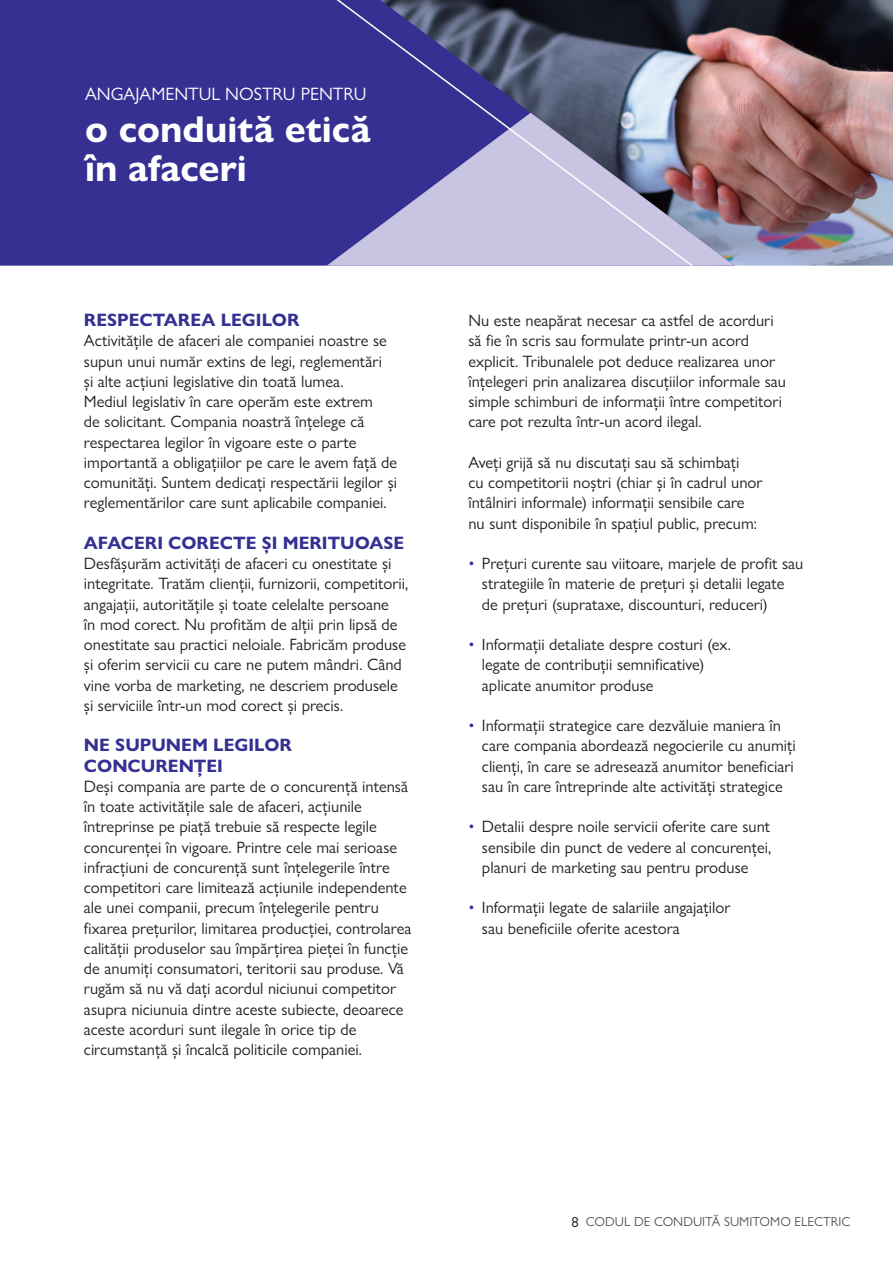
<style>
.page{position:relative;width:893px;height:1263px;background:#fff}
.page>*{position:absolute;margin:0;border:0;box-sizing:border-box;transform-origin:0 0}
.t1{font:700 37.5px/39px "Gill Sans Nova";color:#fff}
.BLUE_HEADS{font:700 18px/20.2px "Gill Sans Nova";color:#353092}
.t2{font:18px "Gill Sans Nova";color:#fff}
.BODY{font:16.5px/20.2px "Gill Sans Nova";color:#231f20}
.t3{font:13.05px "Gill Sans Nova";color:#57585a}
.s1{color:#353092}
.s2{font-size:14.55px;color:#231f20}
</style>
<div class="page">
<img style="left:735px;top:0;width:158px;height:266px">
<svg style="left:0;top:0;width:735px;height:266px;background:#595598"></svg>
<p class="t2" style="left:85px;top:83px;width:283px">ANGAJAMENTUL NOSTRU PENTRU</p>
<p class="t1" style="left:85px;top:110px;width:287px">o conduită etică în afaceri</p>
<p class="BLUE_HEADS" style="left:84px;top:310px;width:217px">RESPECTAREA LEGILOR</p>
<p class="BODY" style="left:84px;top:330px;width:315px">Activitățile de afaceri ale companiei noastre se supun unui număr extins de legi, reglementări<br>și alte acțiuni legislative din toată lumea.<br>Mediul legislativ în care operăm este extrem<br>de solicitant. Compania noastră înțelege că respectarea legilor în vigoare este o parte importantă a obligațiilor pe care le avem față de comunități. Suntem dedicați respectării legilor și reglementărilor care sunt aplicabile companiei.</p>
<p class="BLUE_HEADS" style="left:84px;top:532px;width:322px">AFACERI CORECTE ȘI MERITUOASE</p>
<p class="BODY" style="left:84px;top:553px;width:326px">Desfășurăm activități de afaceri cu onestitate și integritate. Tratăm clienții, furnizorii, competitorii, angajații, autoritățile și toate celelalte persoane<br>în mod corect. Nu profităm de alții prin lipsă de onestitate sau practici neloiale. Fabricăm produse și oferim servicii cu care ne putem mândri. Când vine vorba de marketing, ne descriem produsele și serviciile într-un mod corect și precis.</p>
<p class="BLUE_HEADS" style="left:84px;top:735px;width:210px">NE SUPUNEM LEGILOR<br>CONCURENȚEI</p>
<p class="BODY" style="left:84px;top:776px;width:329px">Deși compania are parte de o concurență intensă în toate activitățile sale de afaceri, acțiunile întreprinse pe piață trebuie să respecte legile concurenței în vigoare. Printre cele mai serioase infracțiuni de concurență sunt înțelegerile între competitori care limitează acțiunile independente ale unei companii, precum înțelegerile pentru fixarea prețurilor, limitarea producției, controlarea calității produselor sau împărțirea pieței în funcție de anumiți consumatori, teritorii sau produse. Vă rugăm să nu vă dați acordul niciunui competitor asupra niciunuia dintre aceste subiecte, deoarece aceste acorduri sunt ilegale în orice tip de circumstanță și încalcă politicile companiei.</p>
<p class="BODY" style="left:468px;top:310px;width:319px">Nu este neapărat necesar ca astfel de acorduri să fie în scris sau formulate printr-un acord explicit. Tribunalele pot deduce realizarea unor înțelegeri prin analizarea discuțiilor informale sau simple schimburi de informații între competitori care pot rezulta într-un acord ilegal.</p>
<p class="BODY" style="left:468px;top:452px;width:296px">Aveți grijă să nu discutați sau să schimbați<br>cu competitorii noștri (chiar și în cadrul unor întâlniri informale) informații sensibile care nu sunt disponibile în spațiul public, precum:</p>
<p class="BODY" style="left:482px;top:553px;width:323px;text-indent:-14px"><span class="s1">•</span> Prețuri curente sau viitoare, marjele de profit sau strategiile în materie de prețuri și detalii legate de prețuri (suprataxe, discounturi, reduceri)</p>
<p class="BODY" style="left:482px;top:634px;width:251px;text-indent:-14px"><span class="s1">•</span> Informații detaliate despre costuri (ex. legate de contribuții semnificative) aplicate anumitor produse</p>
<p class="BODY" style="left:482px;top:715px;width:315px;text-indent:-14px"><span class="s1">•</span> Informații strategice care dezvăluie maniera în care compania abordează negocierile cu anumiți clienți, în care se adresează anumitor beneficiari sau în care întreprinde alte activități strategice</p>
<p class="BODY" style="left:482px;top:816px;width:291px;text-align:justify;text-indent:-14px"><span class="s1">•</span> Detalii despre noile servicii oferite care sunt sensibile din punct de vedere al concurenței, planuri de marketing sau pentru produse</p>
<p class="BODY" style="left:482px;top:897px;width:250px;text-indent:-14px"><span class="s1">•</span> Informații legate de salariile angajaților sau beneficiile oferite acestora</p>
<p class="t3" style="left:571px;top:1214px;width:281px"><span class="s2">8</span> CODUL DE CONDUITĂ SUMITOMO ELECTRIC</p>
</div>
